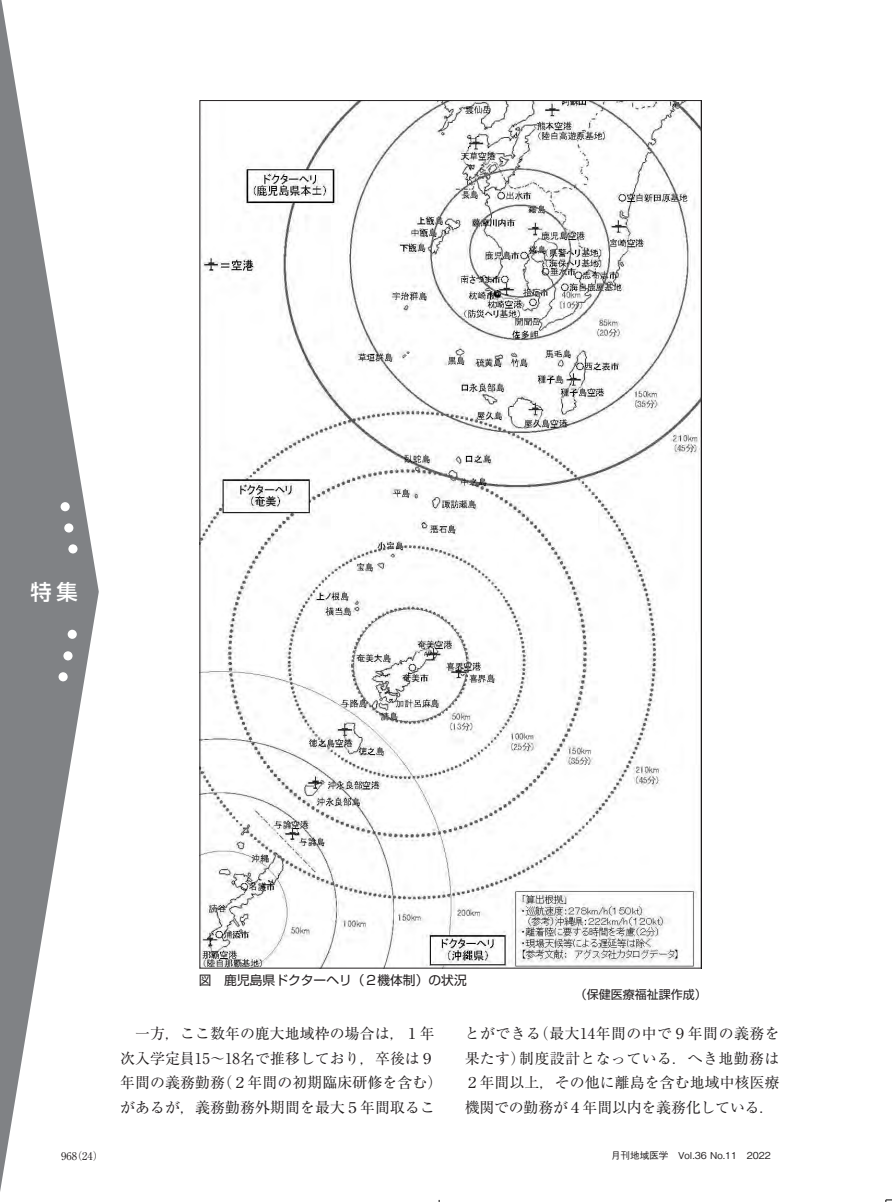
<style>
.page{position:relative;width:892px;height:1202px;background:#fff}
.page>*{position:absolute;margin:0;border:0;box-sizing:border-box;transform-origin:0 0}
.t1{font:500 21.3px "Shin Go Pro";color:#fff}
.t2{font:14.85px/24.5px "Ryumin Pro";letter-spacing:.005em;color:#231f20}
.t3{font:12.75px "Shin Go Pro";color:#231f20}
.t4{font:12px "Shin Go Pro";color:#231f20}
.t5{font:10.65px "Ryumin Pro";color:#231f20}
.t6{font:500 9.6px "Gothic BBB Pro";color:#231f20}
</style>
<div class="page">
<svg style="left:0;top:0;width:99px;height:1186px"></svg>
<div style="left:68px;top:630px;width:9px;height:9px;background:#fff;border-radius:50%"></div>
<div style="left:63px;top:651px;width:10px;height:9px;background:#fff;border-radius:50%"></div>
<div style="left:59px;top:672px;width:9px;height:9px;background:#fff;border-radius:50%"></div>
<div style="left:68px;top:544px;width:9px;height:9px;background:#fff;border-radius:50%"></div>
<div style="left:64px;top:523px;width:9px;height:9px;background:#fff;border-radius:50%"></div>
<div style="left:61px;top:502px;width:9px;height:9px;background:#fff;border-radius:50%"></div>
<img style="left:201px;top:102px;width:498px;height:864px">
<svg style="left:885px;top:1199px;width:7px;height:3px"></svg>
<h1 class="t1" style="left:31px;top:574px;width:49px">特集</h1>
<p class="t3" style="left:199px;top:969px;width:269px">図　鹿児島県ドクターヘリ（２機体制）の状況</p>
<p class="t4" style="left:574px;top:984px;width:133px">（保健医療福祉課作成）</p>
<p class="t2" style="left:120px;top:1020px;width:324px">　一方，ここ数年の鹿大地域枠の場合は，１年次入学定員15～18名で推移しており，卒後は９年間の義務勤務（２年間の初期臨床研修を含む）があるが，義務勤務外期間を最大５年間取るこ</p>
<p class="t2" style="left:464px;top:1020px;width:316px;text-align:justify">とができる（最大14年間の中で９年間の義務を果たす）制度設計となっている．へき地勤務は２年間以上，その他に離島を含む地域中核医療機関での勤務が４年間以内を義務化している．</p>
<p class="t5" style="left:61px;top:1148px;width:44px">968（24）</p>
<p class="t6" style="left:611px;top:1148px;width:161px">月刊地域医学　Vol.36 No.11　2022</p>
</div>
